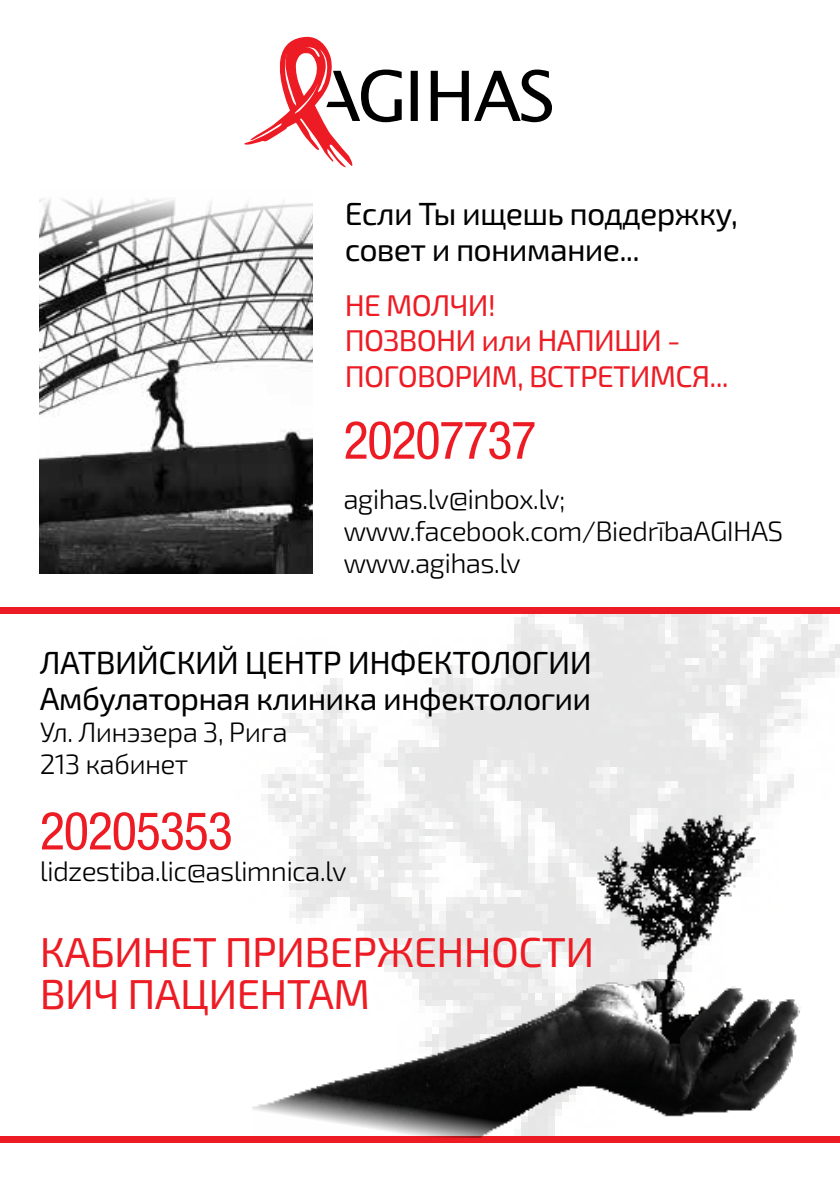
<style>
.page{position:relative;width:840px;height:1191px;background:#fff}
.page>*{position:absolute;margin:0;border:0;box-sizing:border-box;transform-origin:0 0}
.t1{font:condensed 52.6px "Helvetica Neue LT Pro";letter-spacing:-.025em;color:#ed1c24}
.t2{font:41.8px "Exo 2.0";letter-spacing:-.015em;color:#ed1c24}
.t3{font:32px/36px "Exo 2.0";letter-spacing:-.025em;color:#000}
.t4{font:30px/35px "Exo 2.0";letter-spacing:-.025em;color:#ed1c24}
.t5{font:300 28px/32px "Exo 2.0";letter-spacing:-.025em;color:#000}
</style>
<div class="page">
<img style="left:282px;top:614px;width:557px;height:146px">
<img style="left:40px;top:199px;width:272px;height:374px">
<svg style="left:244px;top:36px;width:307px;height:132px"></svg>
<div style="left:0;top:1136px;width:839px;height:6px;background:#ed1c24"></div>
<img style="left:252px;top:760px;width:548px;height:377px">
<div style="left:0;top:607px;width:839px;height:6px;background:#ed1c24"></div>
<p class="t3" style="left:344px;top:197px;width:394px">Если Ты ищешь поддержку, совет и понимание...</p>
<p class="t4" style="left:344px;top:289px;width:337px">НЕ МОЛЧИ!<br>ПОЗВОНИ или НАПИШИ -<br>ПОГОВОРИМ, ВСТРЕТ</p>
<p class="t4" style="left:629px;top:359px;width:100px">ИМСЯ...</p>
<h1 class="t1" style="left:343px;top:410px;width:194px">20207737</h1>
<p class="t5" style="left:343px;top:483px;width:441px">agihas.lv@inbox.lv; www.facebook.com/B iedrībaAGI HAS www.agihas.lv</p>
<p class="t3" style="left:40px;top:645px;width:553px">ЛАТВИЙСКИЙ ЦЕНТР ИНФЕКТОЛОГИИ<br>Амбулаторная клиника инфектологии</p>
<p class="t5" style="left:40px;top:717px;width:249px">Ул. Линэзера 3, Рига<br>213 кабинет</p>
<h1 class="t1" style="left:40px;top:800px;width:194px">20205353</h1>
<p class="t5" style="left:40px;top:856px;width:308px">lidzestiba.lic@aslimnica.lv</p>
<h2 class="t2" style="left:40px;top:927px;width:423px">Кабин ет п ри верженно</h2>
<h2 class="t2" style="left:518px;top:927px;width:70px">сти</h2>
<h2 class="t2" style="left:40px;top:969px;width:332px">ВИЧ паци ентам</h2>
</div>
